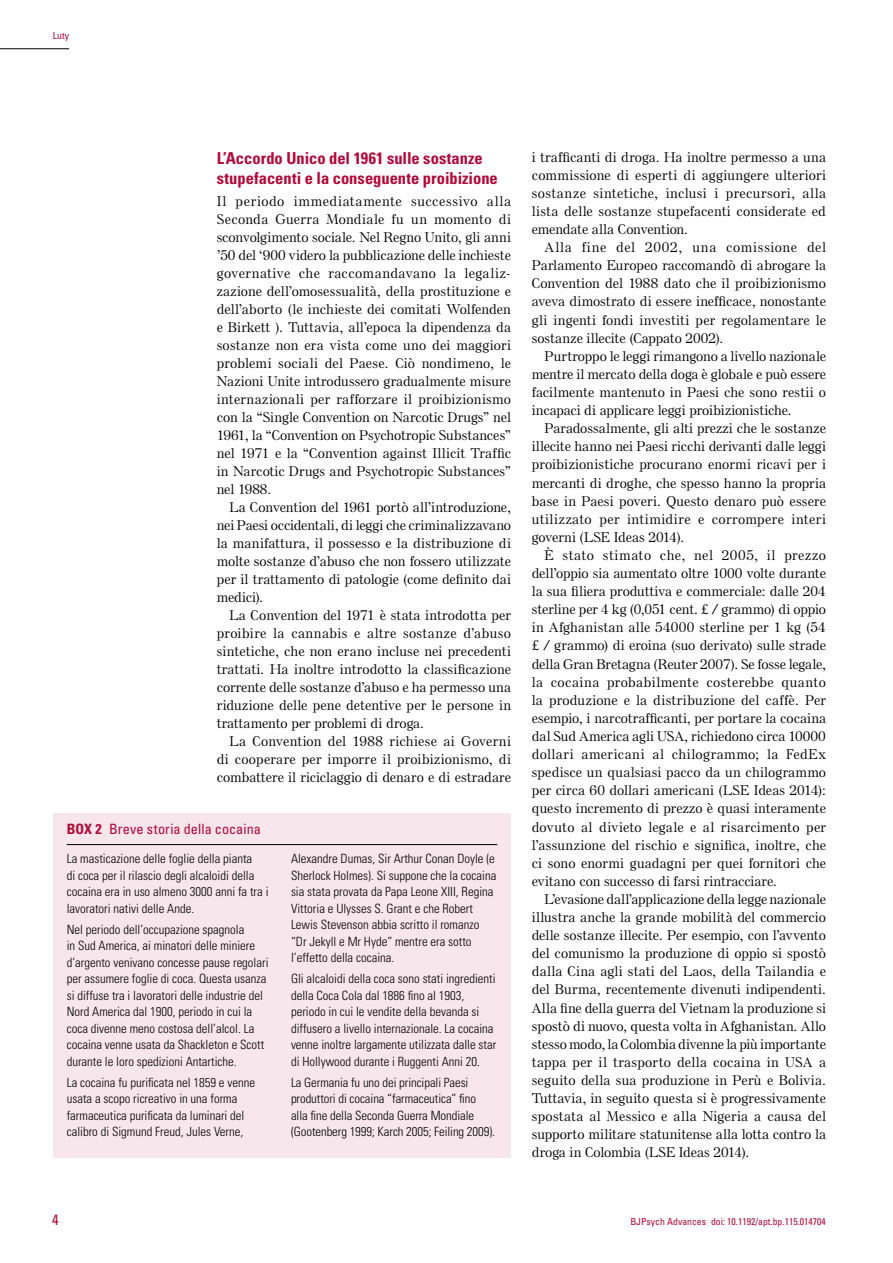
<style>
.page{position:relative;width:893px;height:1263px;background:#fff}
.page>*{position:absolute;margin:0;border:0;box-sizing:border-box;transform-origin:0 0}
.t1{font:700 condensed 16.5px/19.8px "Univers LT Std";color:#b30838}
.t2{font:condensed 15px "Univers LT Std";color:#b30838}
.t3{font:condensed 14.25px "Univers LT Std";letter-spacing:.005em;color:#b30838}
.t4{font:500 13.5px/18.1px "Else NPL Std";letter-spacing:.02em;color:#000;text-align:justify}
.t5{font:300 condensed 12.75px/16.5px "Univers LT Std";color:#000}
.t6{font:condensed 9.75px "Univers LT Std";color:#b30838}
.s1{font-weight:700}
</style>
<div class="page">
<hr style="left:0;top:49px;width:69px;height:1px;background:#000">
<div style="left:53px;top:813px;width:458px;height:345px;background:#f7e6eb"></div>
<hr style="left:67px;top:844px;width:430px;height:1px;background:#000">
<p class="t6" style="left:53px;top:30px;width:18px">Luty</p>
<p class="t1" style="left:217px;top:148px;width:283px">L’Accordo Unico del 1961 sulle sostanze stupefacenti e la conseguente proibizione</p>
<p class="t4" style="left:217px;top:192px;width:296px">Il periodo immediatamente successivo alla Seconda Guerra Mondiale fu un momento di sconvolgimento sociale. Nel Regno Unito, gli anni ’50 del ‘900 videro la pubblicazione delle inchieste governative che raccomandavano la legaliz&shy;zazione dell’omosessualità, della prostituzione e dell’aborto (le inchieste dei comitati Wolfenden e Birkett ). Tuttavia, all’epoca la dipendenza da sostanze non era vista come uno dei maggiori problemi sociali del Paese. Ciò nondimeno, le Nazioni Unite introdussero gradualmente misure internazionali per rafforzare il proibizionismo con la “Single Convention on Narcotic Drugs” nel 1961, la “Convention on Psychotropic Substances” nel 1971 e la “Convention against Illicit Traffic in Narcotic Drugs and Psychotropic Substances” nel 1988.</p>
<p class="t4" style="left:217px;top:498px;width:296px;text-indent:13px">La Convention del 1961 portò all’introduzione, nei Paesi occidentali, di leggi che criminalizzavano la manifattura, il possesso e la distribuzione di molte sostanze d’abuso che non fossero utilizzate per il trattamento di patologie (come definito dai medici).</p>
<p class="t4" style="left:217px;top:606px;width:296px;text-indent:13px">La Convention del 1971 è stata introdotta per proibire la cannabis e altre sostanze d’abuso sintetiche, che non erano incluse nei precedenti trattati. Ha inoltre introdotto la classificazione corrente delle sostanze d’abuso e ha permesso una riduzione delle pene detentive per le persone in trattamento per problemi di droga.</p>
<p class="t4" style="left:217px;top:732px;width:296px;text-indent:13px">La Convention del 1988 richiese ai Governi di cooperare per imporre il proibizionismo, di combattere il riciclaggio di denaro e di estradare</p>
<p class="t3" style="left:67px;top:820px;width:196px"><span class="s1">BOX 2</span> Breve storia della cocaina</p>
<p class="t5" style="left:67px;top:851px;width:203px">La masticazione delle foglie della pianta<br>di coca per il rilascio degli alcaloidi della cocaina era in uso almeno 3000 anni fa tra i lavoratori nativi delle Ande.</p>
<p class="t5" style="left:67px;top:921px;width:203px">Nel periodo dell’occupazione spagnola<br>in Sud America, ai minatori delle miniere d’argento venivano concesse pause regolari per assumere foglie di coca. Questa usanza si diffuse tra i lavoratori delle industrie del Nord America dal 1900, periodo in cui la coca divenne meno costosa dell’alcol. La cocaina venne usata da Shackleton e Scott durante le loro spedizioni Antartiche.</p>
<p class="t5" style="left:67px;top:1074px;width:190px">La cocaina fu purificata nel 1859 e venne usata a scopo ricreativo in una forma farmaceutica purificata da luminari del calibro di Sigmund Freud, Jules Verne,</p>
<p class="t5" style="left:291px;top:851px;width:207px">Alexandre Dumas, Sir Arthur Conan Doyle (e Sherlock Holmes). Si suppone che la cocaina sia stata provata da Papa Leone XIII, Regina Vittoria e Ulysses S. Grant e che Robert Lewis Stevenson abbia scritto il romanzo “Dr Jekyll e Mr Hyde” mentre era sotto l’effetto della cocaina.</p>
<p class="t5" style="left:291px;top:971px;width:207px">Gli alcaloidi della coca sono stati ingredienti della Coca Cola dal 1886 fino al 1903, periodo in cui le vendite della bevanda si diffusero a livello internazionale. La cocaina venne inoltre largamente utilizzata dalle star di Hollywood durante i Ruggenti Anni 20.</p>
<p class="t5" style="left:291px;top:1074px;width:205px">La Germania fu uno dei principali Paesi produttori di cocaina “farmaceutica” fino alla fine della Seconda Guerra Mondiale (Gootenberg 1999; Karch 2005; Feiling 2009).</p>
<p class="t4" style="left:532px;top:148px;width:296px">i trafficanti di droga. Ha inoltre permesso a una commissione di esperti di aggiungere ulteriori sostanze sintetiche, inclusi i precursori, alla lista delle sostanze stupefacenti considerate ed emendate alla Convention.</p>
<p class="t4" style="left:532px;top:238px;width:296px;text-indent:13px">Alla fine del 2002, una comissione del Parlamento Europeo raccomandò di abrogare la Convention del 1988 dato che il proibizionismo aveva dimostrato di essere inefficace, nonostante gli ingenti fondi investiti per regolamentare le sostanze illecite (Cappato 2002).</p>
<p class="t4" style="left:532px;top:347px;width:296px;text-indent:13px">Purtroppo le leggi rimangono a livello nazionale mentre il mercato della doga è globale e può essere facilmente mantenuto in Paesi che sono restii o incapaci di applicare leggi proibizionistiche.</p>
<p class="t4" style="left:532px;top:419px;width:296px;text-indent:13px">Paradossalmente, gli alti prezzi che le sostanze illecite hanno nei Paesi ricchi derivanti dalle leggi proibizionistiche procurano enormi ricavi per i mercanti di droghe, che spesso hanno la propria base in Paesi poveri. Questo denaro può essere utilizzato per intimidire e corrompere interi governi (LSE Ideas 2014).</p>
<p class="t4" style="left:532px;top:546px;width:296px;text-indent:13px">È stato stimato che, nel 2005, il prezzo dell’oppio sia aumentato oltre 1000 volte durante la sua filiera produttiva e commerciale: dalle 204 sterline per 4 kg (0,051 cent. £ / grammo) di oppio in Afghanistan alle 54000 sterline per 1 kg (54 £ / grammo) di eroina (suo derivato) sulle strade della Gran Bretagna (Reuter 2007). Se fosse legale, la cocaina probabilmente costerebbe quanto la produzione e la distribuzione del caffè. Per esempio, i narcotrafficanti, per portare la cocaina dal Sud America agli USA, richiedono circa 10000 dollari americani al chilogrammo; la FedEx spedisce un qualsiasi pacco da un chilogrammo per circa 60 dollari americani (LSE Ideas 2014): questo incremento di prezzo è quasi interamente dovuto al divieto legale e al risarcimento per l’assunzione del rischio e significa, inoltre, che ci sono enormi guadagni per quei fornitori che evitano con successo di farsi rintracciare.</p>
<p class="t4" style="left:532px;top:890px;width:296px;text-indent:13px">L’evasione dall’applicazione della legge nazionale illustra anche la grande mobilità del commercio delle sostanze illecite. Per esempio, con l’avvento del comunismo la produzione di oppio si spostò dalla Cina agli stati del Laos, della Tailandia e del Burma, recentemente divenuti indipendenti.<br>Alla fine della guerra del Vietnam la produzione si spostò di nuovo, questa volta in Afghanistan. Allo stesso modo, la Colombia divenne la più importante tappa per il trasporto della cocaina in USA a seguito della sua produzione in Perù e Bolivia.<br>Tuttavia, in seguito questa si è progressivamente spostata al Messico e alla Nigeria a causa del supporto militare statunitense alla lotta contro la droga in Colombia (LSE Ideas 2014).</p>
<p class="t2" style="left:52px;top:1210px;width:8px">4</p>
<p class="t6" style="left:630px;top:1216px;width:197px">BJPsych Advances doi: 10.1192/apt.bp.115.014704</p>
</div>
